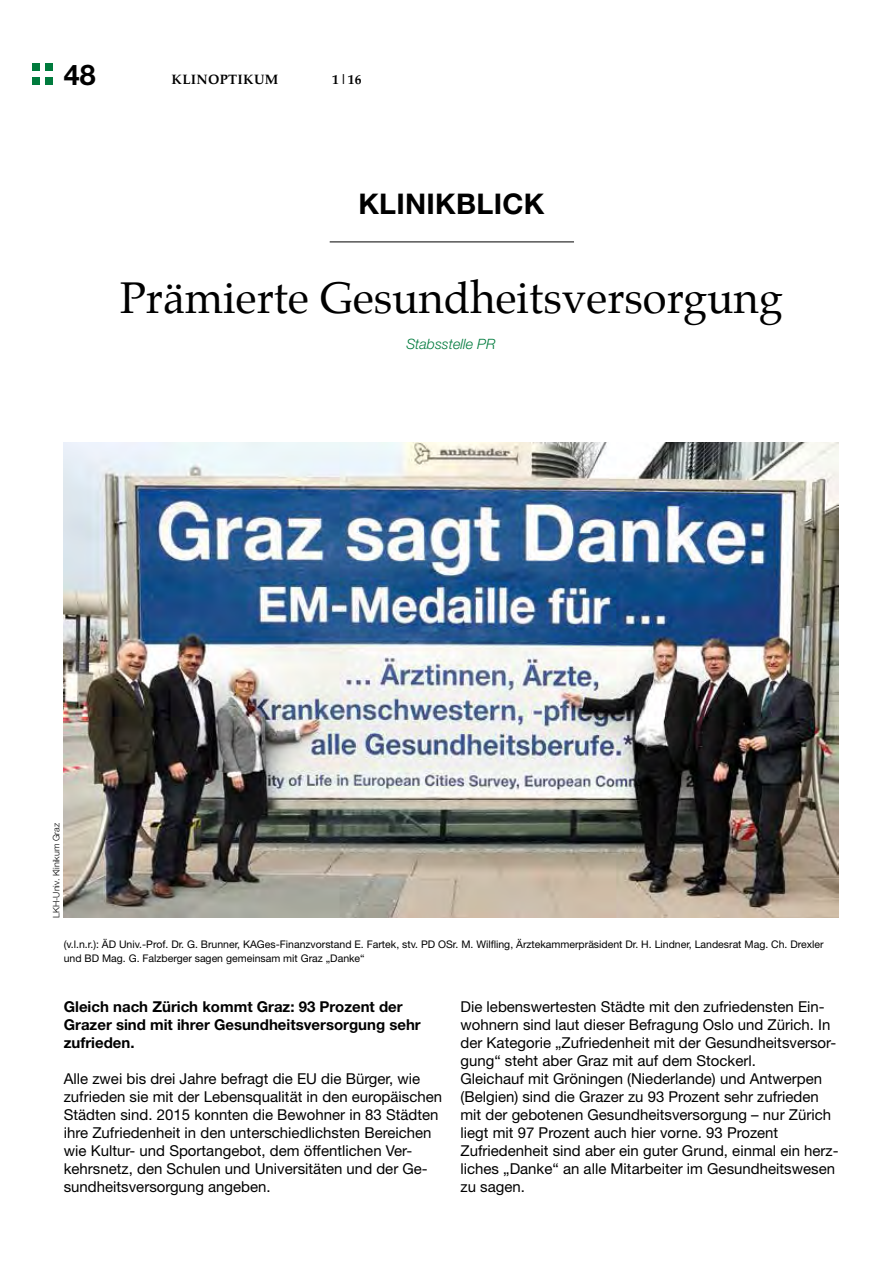
<style>
.page{position:relative;width:893px;height:1263px;background:#fff}
.page>*{position:absolute;margin:0;border:0;box-sizing:border-box;transform-origin:0 0}
.t1{font:43.5px "Palatino";color:#000}
.t2{font:700 28.5px "Helvetica Neue LT";letter-spacing:.01em;color:#000}
.t3{font:15px/18px "Helvetica Neue LT";color:#000}
.t4{font:700 15px/18px "Helvetica Neue LT";color:#000}
.t5{font:italic 300 14.25px "Helvetica Neue LT";color:#007b3d}
.t6{font:700 13.5px "Palatino";letter-spacing:.025em;color:#000}
.t7{font:10.5px/13.5px "Helvetica Neue LT";color:#000}
.t8{font:300 9px "Helvetica Neue LT";color:#000}
</style>
<div class="page">
<div style="left:46px;top:64px;width:7px;height:7px;background:#007b3d"></div>
<div style="left:32px;top:64px;width:8px;height:7px;background:#007b3d"></div>
<div style="left:46px;top:77px;width:7px;height:8px;background:#007b3d"></div>
<div style="left:32px;top:77px;width:8px;height:8px;background:#007b3d"></div>
<hr style="left:330px;top:242px;width:244px;height:1px;background:#000">
<img style="left:64px;top:443px;width:775px;height:475px">
<h2 class="t2" style="left:64px;top:57px;width:33px">48</h2>
<p class="t6" style="left:172px;top:68px;width:108px">KLINOPTIKUM</p>
<p class="t6" style="left:332px;top:68px;width:31px">1|16</p>
<h2 class="t2" style="left:358px;top:186px;width:187px">KLINIKBLICK</h2>
<h1 class="t1" style="left:120px;top:262px;width:665px">Prämierte Gesundheitsversorgung</h1>
<p class="t5" style="left:406px;top:336px;width:90px">Stabsstelle PR</p>
<p class="t8" style="left:51px;top:918px;width:96px;rotate:-90deg">LKH-Univ. Klinikum Graz</p>
<p class="t7" style="left:64px;top:937px;width:761px">(v.l.n.r.): ÄD Univ.-Prof. Dr. G. Brunner, KAGes-Finanzvorstand E. Fartek, stv. PD OSr. M. Wilfling, Ärztekammerpräsident Dr. H. Lindner, Landesrat Mag. Ch. Drexler und BD Mag. G. Falzberger sagen gemeinsam mit Graz „Danke“</p>
<p class="t4" style="left:64px;top:997px;width:358px">Gleich nach Zürich kommt Graz: 93 Prozent der<br>Grazer sind mit ihrer Gesundheitsversorgung sehr zufrieden.</p>
<p class="t3" style="left:64px;top:1069px;width:380px">Alle zwei bis drei Jahre befragt die EU die Bürger, wie zufrieden sie mit der Lebensqualität in den europäischen Städten sind. 2015 konnten die Bewohner in 83 Städten ihre Zufriedenheit in den unterschiedlichsten Bereichen wie Kultur- und Sportangebot, dem öffentlichen Ver&shy;kehrsnetz, den Schulen und Universitäten und der Ge&shy;sundheitsversorgung angeben.</p>
<p class="t3" style="left:460px;top:997px;width:380px">Die lebenswertesten Städte mit den zufriedensten Ein&shy;wohnern sind laut dieser Befragung Oslo und Zürich. In der Kategorie „Zufriedenheit mit der Gesundheitsversor&shy;gung“ steht aber Graz mit auf dem Stockerl.<br>Gleichauf mit Gröningen (Niederlande) und Antwerpen (Belgien) sind die Grazer zu 93 Prozent sehr zufrieden mit der gebotenen Gesundheitsversorgung – nur Zürich liegt mit 97 Prozent auch hier vorne. 93 Prozent Zufriedenheit sind aber ein guter Grund, einmal ein herz&shy;liches „Danke“ an alle Mitarbeiter im Gesundheitswesen zu sagen.</p>
</div>
